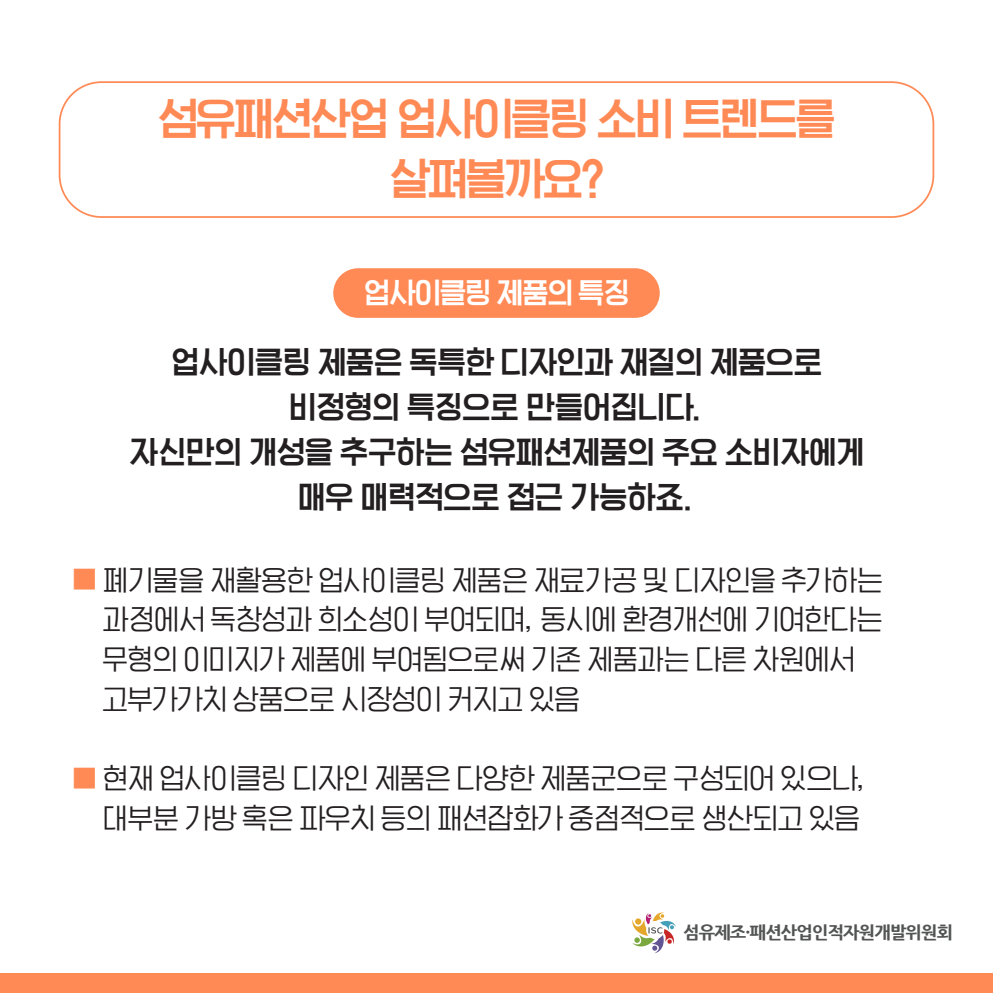
<style>
.page{position:relative;width:993px;height:993px;background:#fff}
.page>*{position:absolute;margin:0;border:0;box-sizing:border-box;transform-origin:0 0}
.t1{font:700 45.5px/59.5px "J Ggwakchan Gothic A";letter-spacing:-.075em;color:#ff8a56;text-align:center}
.t2{font:700 31.85px/44.8px "J Ggwakchan Gothic A";letter-spacing:-.035em;color:#231f20;text-align:center}
.t3{font:700 29.75px "J Ggwakchan Gothic A";letter-spacing:-.065em;color:#fff}
.t4{font:28.35px/39.6px "J Ggwakchan Gothic A";letter-spacing:-.015em;color:#231f20}
.t5{font:800 17.5px "Nanum Gothic";letter-spacing:-.05em;color:#525453}
.s1{font-size:28px;color:#ff8a56}
</style>
<div class="page">
<svg style="left:632px;top:912px;width:44px;height:40px"></svg>
<div style="left:0;top:972px;width:992px;height:20px;background:#ff8a56"></div>
<div style="left:59px;top:81px;width:874px;height:137px;border:2px solid #ff8a56;border-radius:42px"></div>
<div style="left:333px;top:268px;width:326px;height:50px;background:#ff8a56;border-radius:25px"></div>
<h1 class="t1" style="left:157px;top:90px;width:680px">섬유패션산업 업사이클링 소비 트렌드를 살펴볼까요?</h1>
<p class="t3" style="left:363px;top:275px;width:268px">업사이클링 제품의 특징</p>
<p class="t2" style="left:129px;top:340px;width:737px">업사이클링 제품은 독특한 디자인과 재질의 제품으로 비정형의 특징으로 만들어집니다.<br>자신만의 개성을 추구하는 섬유패션제품의 주요 소비자에게 매우 매력적으로 접근 가능하죠.</p>
<p class="t4" style="left:102px;top:560px;width:782px;text-indent:-30px"><span class="s1">■</span> 폐기물을 재활용한 업사이클링 제품은 재료가공 및 디자인을 추가하는 과정에서 독창성과 희소성이 부여되며, 동시에 환경개선에 기여한다는 무형의 이미지가 제품에 부여됨으로써 기존 제품과는 다른 차원에서 고부가가치 상품으로 시장성이 커지고 있음</p>
<p class="t4" style="left:72px;top:758px;width:796px;text-align:right"><span class="s1">■</span> 현재 업사이클링 디자인 제품은 다양한 제품군으로 구성되어 있으나, 대부분 가방 혹은 파우치 등의 패션잡화가 중점적으로 생산되고 있음</p>
<p class="t5" style="left:683px;top:922px;width:271px">섬유제조·패션산업인적자원개발위원회</p>
</div>
